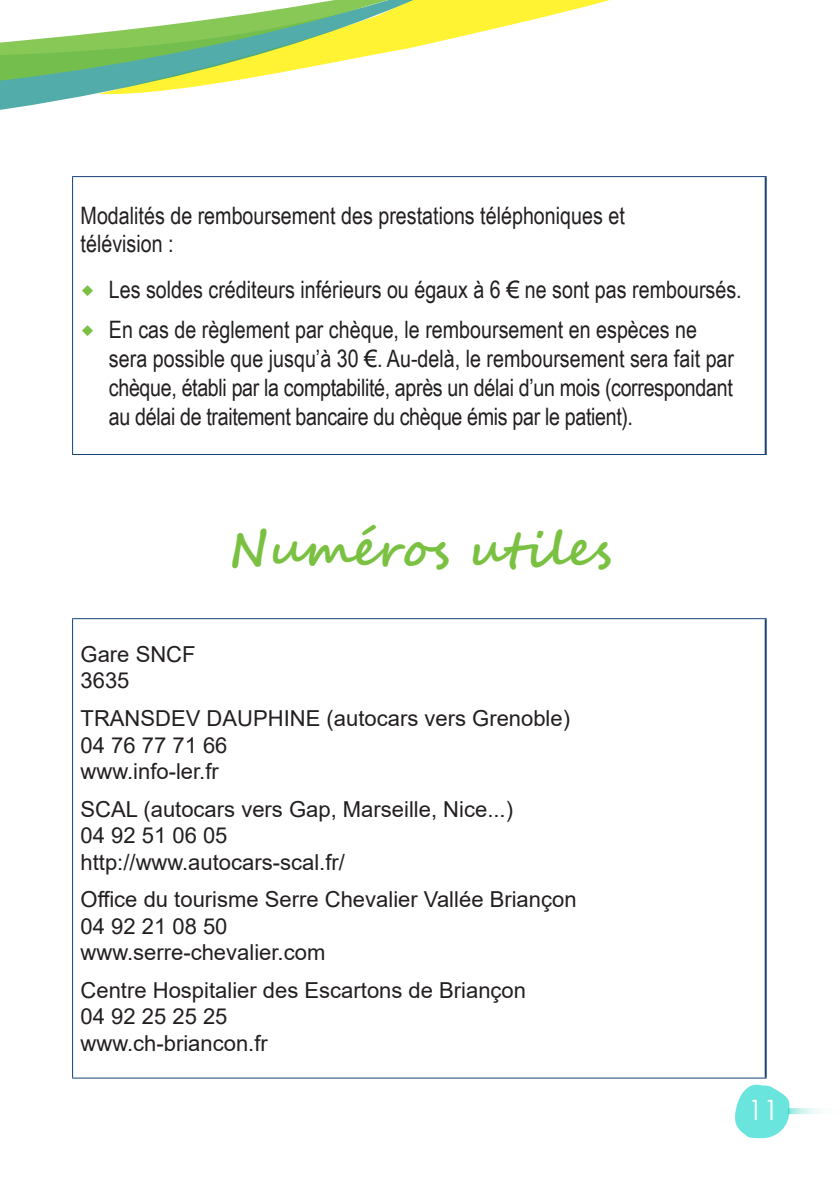
<style>
.page{position:relative;width:840px;height:1191px;background:#fff}
.page>*{position:absolute;margin:0;border:0;box-sizing:border-box;transform-origin:0 0}
.t1{font:700 48px "Segoe Script";color:#7ac142}
.t2{font:28px "Century Gothic";color:#fff}
.t3{font:24px/28.8px "Arial Narrow";color:#231f20}
.t4{font:22px/26.4px "Arial";color:#231f20}
.s1{font-family:"Arial"}
</style>
<div class="page">
<svg style="left:478px;top:0;width:132px;height:33px"></svg>
<svg style="left:0;top:99px;width:66px;height:11px"></svg>
<svg style="left:0;top:0;width:478px;height:99px"></svg>
<svg style="left:791px;top:1108px;width:28px;height:6px"></svg>
<svg style="left:735px;top:1084px;width:56px;height:54px"></svg>
<hr style="left:764px;top:177px;width:2px;height:277px;background:#164279">
<hr style="left:72px;top:176px;width:694px;height:1px;background:#164279">
<hr style="left:72px;top:177px;width:1px;height:277px;background:#164279">
<hr style="left:72px;top:454px;width:694px;height:1px;background:#164279">
<hr style="left:764px;top:619px;width:2px;height:458px;background:#164279">
<hr style="left:72px;top:618px;width:694px;height:1px;background:#164279">
<hr style="left:72px;top:619px;width:1px;height:458px;background:#164279">
<hr style="left:72px;top:1077px;width:694px;height:1px;background:#164279">
<p class="t3" style="left:80px;top:200px;width:545px">Modalités de remboursement des prestations téléphoniques et</p>
<p class="t3" style="left:80px;top:229px;width:94px">télévision :</p>
<p class="t3" style="left:109px;top:274px;width:634px">Les soldes créditeurs inférieurs ou égaux à 6 <span class="s1">€</span> ne sont pas remboursés.</p>
<p class="t3" style="left:109px;top:315px;width:626px">En cas de règlement par chèque, le remboursement en espèces ne sera possible que jusqu’à 30 <span class="s1">€</span>. Au-delà, le remboursement sera fait par chèque, établi par la comptabilité, après un délai d’un mois (correspondant au délai de traitement bancaire du chèque émis par le patient).</p>
<p class="t1" style="left:228px;top:510px;width:384px">Numéros utiles</p>
<p class="t4" style="left:80px;top:641px;width:116px">Gare SNCF</p>
<p class="t4" style="left:80px;top:667px;width:50px">3635</p>
<p class="t4" style="left:80px;top:705px;width:490px">TRANSDEV DAUPHINE (autocars vers Grenoble)</p>
<p class="t4" style="left:80px;top:731px;width:148px">04 76 77 71 66 www.info-ler.fr</p>
<p class="t4" style="left:80px;top:795px;width:433px">SCAL (autocars vers Gap, Marseille, Nice...)</p>
<p class="t4" style="left:80px;top:822px;width:266px">04 92 51 06 05 http://www.autocars-scal.fr/</p>
<p class="t4" style="left:80px;top:886px;width:497px">Office du tourisme Serre Chevalier Vallée Briançon<br>04 92 21 08 50</p>
<p class="t4" style="left:80px;top:939px;width:246px">www.serre-chevalier.com</p>
<p class="t4" style="left:80px;top:976px;width:447px">Centre Hospitalier des Escartons de Briançon</p>
<p class="t4" style="left:80px;top:1003px;width:148px">04 92 25 25 25</p>
<p class="t4" style="left:80px;top:1029px;width:189px">www.ch-briancon.fr</p>
<p class="t2" style="left:747px;top:1090px;width:33px">11</p>
</div>
